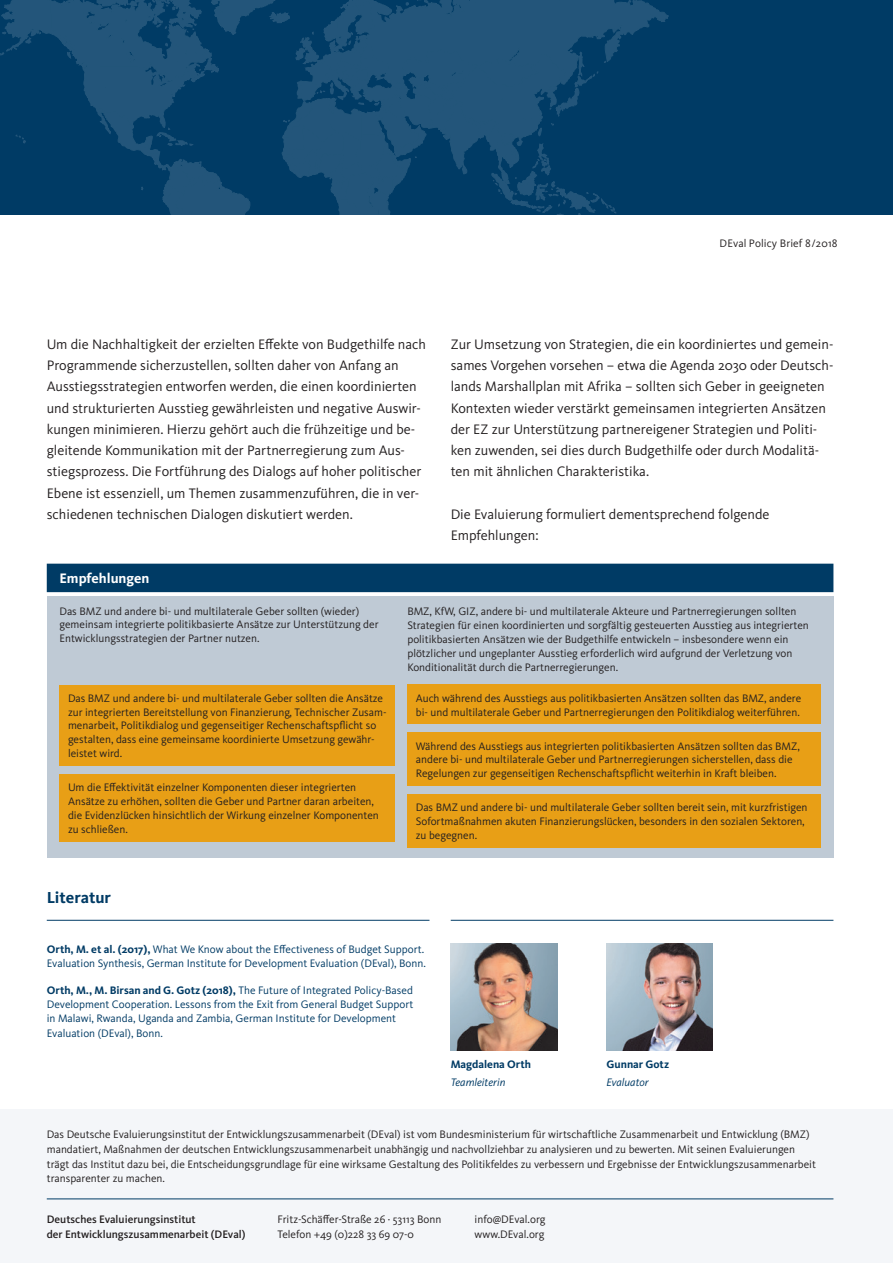
<style>
.page{position:relative;width:893px;height:1263px;background:#fff}
.page>*{position:absolute;margin:0;border:0;box-sizing:border-box;transform-origin:0 0}
.t1{font:700 16.5px "Kievit OT";color:#003b65}
.t2{font:14.25px/21.3px "Kievit OT";color:#231f20}
.t3{font:700 14.25px "Kievit OT";color:#fff}
.t4{font:11.25px/13.8px "Kievit OT";color:#231f20}
.t5{font:11.25px/14.2px "Kievit OT";color:#003b65}
.t6{font:500 11.25px "Kievit OT";color:#231f20}
.t7{font:700 11.25px "Kievit OT";color:#003b65}
.t8{font:italic 11.25px "Kievit OT";color:#003b65}
.s1{font-weight:700}
</style>
<div class="page">
<div style="left:0;top:0;width:893px;height:215px;background:#003b65"></div>
<svg style="left:0;top:0;width:669px;height:215px"></svg>
<hr style="left:47px;top:920px;width:382px;height:1px;background:#003b65">
<hr style="left:451px;top:920px;width:382px;height:1px;background:#003b65">
<div style="left:0;top:1110px;width:893px;height:153px;background:#f4f6f9"></div>
<hr style="left:47px;top:1198px;width:786px;height:1px;background:#003b65">
<img style="left:606px;top:944px;width:107px;height:106px">
<img style="left:451px;top:944px;width:106px;height:106px">
<div style="left:47px;top:597px;width:786px;height:261px;background:#bfcad5"></div>
<div style="left:60px;top:685px;width:335px;height:80px;background:#e89f16"></div>
<div style="left:60px;top:774px;width:335px;height:67px;background:#e89f16"></div>
<div style="left:407px;top:685px;width:414px;height:39px;background:#e89f16"></div>
<div style="left:407px;top:732px;width:414px;height:54px;background:#e89f16"></div>
<div style="left:407px;top:794px;width:414px;height:53px;background:#e89f16"></div>
<div style="left:47px;top:564px;width:786px;height:28px;background:#003b65"></div>
<p class="t4" style="left:720px;top:237px;width:120px">DEval Policy Brief 8/2018</p>
<p class="t2" style="left:47px;top:333px;width:381px">Um die Nachhaltigkeit der erzielten Effekte von Budgethilfe nach Programmende sicherzustellen, sollten daher von Anfang an Ausstiegsstrategien entworfen werden, die einen koordinierten und strukturierten Ausstieg gewährleisten und negative Auswir&shy;kungen minimieren. Hierzu gehört auch die frühzeitige und be&shy;gleitende Kommunikation mit der Partnerregierung zum Aus&shy;stiegsprozess. Die Fortführung des Dialogs auf hoher politischer Ebene ist essenziell, um Themen zusammenzuführen, die in ver&shy;schiedenen technischen Dialogen diskutiert werden.</p>
<p class="t2" style="left:451px;top:333px;width:384px">Zur Umsetzung von Strategien, die ein koordiniertes und gemein&shy;sames Vorgehen vorsehen – etwa die Agenda 2030 oder Deutsch&shy;lands Marshallplan mit Afrika – sollten sich Geber in geeigneten Kontexten wieder verstärkt gemeinsamen integrierten Ansätzen der EZ zur Unterstützung partnereigener Strategien und Politi&shy;ken zuwenden, sei dies durch Budgethilfe oder durch Modalitä&shy;ten mit ähnlichen Charakteristika.</p>
<p class="t2" style="left:451px;top:504px;width:320px">Die Evaluierung formuliert dementsprechend folgende<br>Empfehlungen:</p>
<p class="t3" style="left:60px;top:570px;width:91px">Empfehlungen</p>
<p class="t4" style="left:60px;top:604px;width:321px">Das BMZ und andere bi- und multilaterale Geber sollten (wieder) gemeinsam integrierte politikbasierte Ansätze zur Unterstützung der<br>Entwicklungsstrategien der Partner nutzen.</p>
<p class="t4" style="left:68px;top:691px;width:320px">Das BMZ und andere bi- und multilaterale Geber sollten die Ansätze zur integrierten Bereitstellung von Finanzierung, Technischer Zusam&shy;menarbeit, Politikdialog und gegenseitiger Rechenschaftspflicht so gestalten, dass eine gemeinsame koordinierte Umsetzung gewähr&shy;leistet wird.</p>
<p class="t4" style="left:68px;top:781px;width:312px">Um die Effektivität einzelner Komponenten dieser integrierten Ansätze zu erhöhen, sollten die Geber und Partner daran arbeiten, die Evidenzlücken hinsichtlich der Wirkung einzelner Komponenten zu schließen.</p>
<h1 class="t1" style="left:47px;top:888px;width:66px">Literatur</h1>
<p class="t4" style="left:407px;top:605px;width:403px">BMZ, KfW, GIZ, andere bi- und multilaterale Akteure und Partnerregierungen sollten Strategien für einen koordinierten und sorgfältig gesteuerten Ausstieg aus integrierten politikbasierten Ansätzen wie der Budgethilfe entwickeln – insbesondere wenn ein plötzlicher und ungeplanter Ausstieg erforderlich wird aufgrund der Verletzung von Konditionalität durch die Partnerregierungen.</p>
<p class="t4" style="left:416px;top:691px;width:387px">Auch während des Ausstiegs aus politikbasierten Ansätzen sollten das BMZ, andere bi- und multilaterale Geber und Partnerregierungen den Politikdialog weiterführen.</p>
<p class="t4" style="left:416px;top:739px;width:386px">Während des Ausstiegs aus integrierten politikbasierten Ansätzen sollten das BMZ, andere bi- und multilaterale Geber und Partnerregierungen sicherstellen, dass die<br>Regelungen zur gegenseitigen Rechenschaftspflicht weiterhin in Kraft bleiben.</p>
<p class="t4" style="left:416px;top:801px;width:393px">Das BMZ und andere bi- und multilaterale Geber sollten bereit sein, mit kurzfristigen<br>Sofortmaßnahmen akuten Finanzierungslücken, besonders in den sozialen Sektoren, zu begegnen.</p>
<p class="t5" style="left:47px;top:942px;width:381px"><span class="s1">Orth, M. et al. (2017),</span> What We Know about the Effectiveness of Budget Support.<br>Evaluation Synthesis, German Institute for Development Evaluation (DEval), Bonn.</p>
<p class="t5" style="left:47px;top:983px;width:368px"><span class="s1">Orth, M., M. Birsan and G. Gotz (2018),</span> The Future of Integrated Policy-Based Development Cooperation. Lessons from the Exit from General Budget Support in Malawi, Rwanda, Uganda and Zambia, German Institute for Development Evaluation (DEval), Bonn.</p>
<p class="t7" style="left:451px;top:1058px;width:82px">Magdalena Orth</p>
<p class="t8" style="left:451px;top:1076px;width:56px">Teamleiterin</p>
<p class="t7" style="left:606px;top:1058px;width:64px">Gunnar Gotz</p>
<p class="t8" style="left:606px;top:1076px;width:44px">Evaluator</p>
<p class="t4" style="left:47px;top:1127px;width:771px;line-height:14.9px">Das Deutsche Evaluierungsinstitut der Entwicklungszusammenarbeit (DEval) ist vom Bundesministerium für wirtschaftliche Zusammenarbeit und Entwicklung (BMZ) mandatiert, Maßnahmen der deutschen Entwicklungszusammenarbeit unabhängig und nachvollziehbar zu analysieren und zu bewerten. Mit seinen Evaluierungen trägt das Institut dazu bei, die Entscheidungsgrundlage für eine wirksame Gestaltung des Politikfeldes zu verbessern und Ergebnisse der Entwicklungszusammenarbeit transparenter zu machen.</p>
<p class="t6" style="left:47px;top:1213px;width:151px">Deutsches Evaluierungsinstitut</p>
<p class="t4" style="left:277px;top:1212px;width:165px">Fritz-Schäffer-Straße 26 · 53113 Bonn</p>
<p class="t4" style="left:475px;top:1212px;width:72px">info@DEval.org</p>
<p class="t6" style="left:47px;top:1227px;width:200px">der Entwicklungszusammenarbeit (DEval)</p>
<p class="t4" style="left:277px;top:1227px;width:138px">Telefon +49 (0)228 33 69 07-0</p>
<p class="t4" style="left:475px;top:1227px;width:71px">www.DEval.org</p>
</div>
